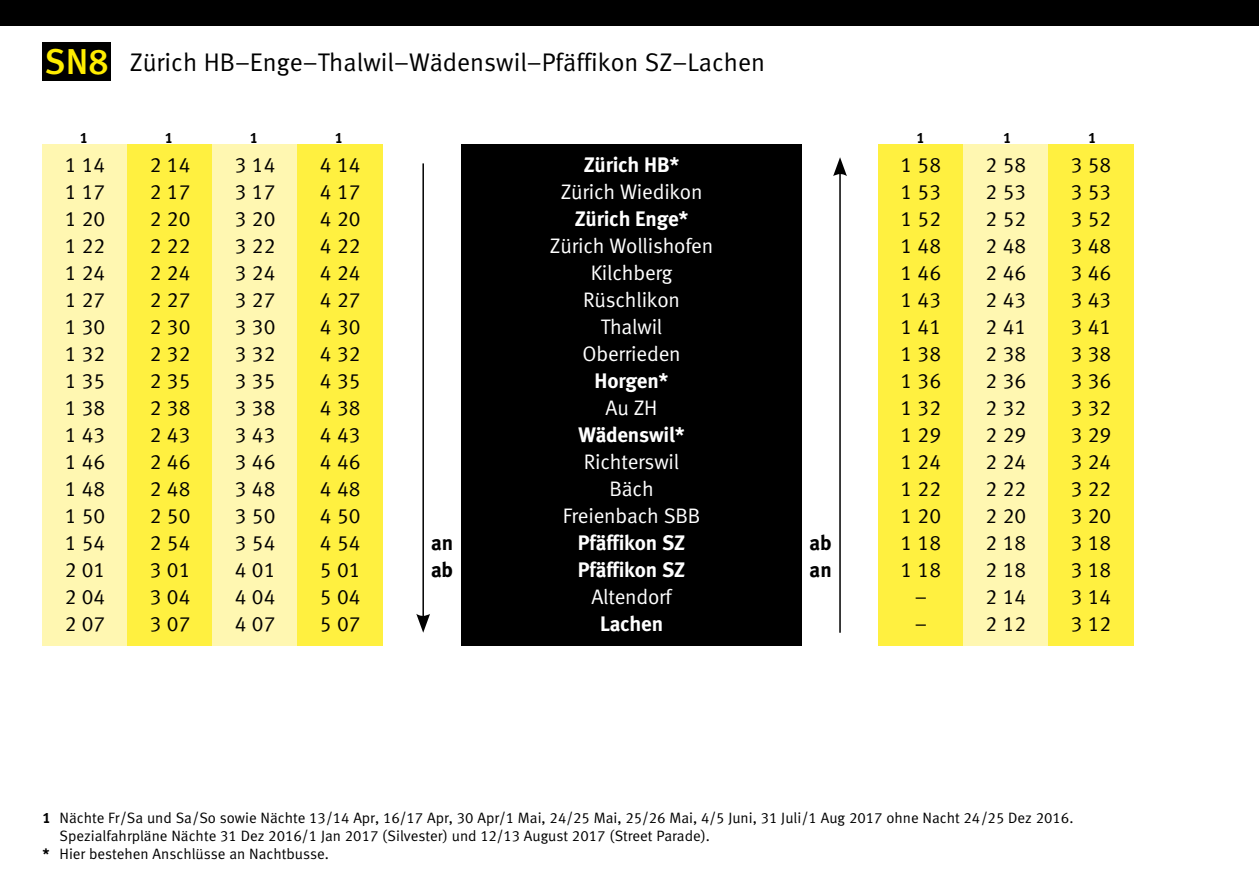
<style>
.page{position:relative;width:1259px;height:893px;background:#fff}
.page>*{position:absolute;margin:0;border:0;box-sizing:border-box;transform-origin:0 0}
.t1{font:36px "Meta Medium LF";color:#ffed00}
.t2{font:25.5px "Meta Normal LF";color:#000}
.t3{font:21px/27px "Meta Normal LF";color:#000;text-align:justify}
.t4{font:21px/27px "Meta Normal LF";letter-spacing:-.01em;color:#fff;text-align:center}
.t5{font:21px/27px "Meta Bold LF";letter-spacing:-.01em;color:#000}
.t6{font:15px "Meta Normal LF";color:#000}
.t7{font:15px "Meta Bold LF";color:#000}
.s1{font-family:"Meta Bold LF"}
</style>
<div class="page">
<div style="left:0;top:0;width:1259px;height:26px;background:#000"></div>
<div style="left:43px;top:145px;width:85px;height:501px;background:#fff7b1"></div>
<div style="left:128px;top:145px;width:85px;height:501px;background:#fff040"></div>
<div style="left:213px;top:145px;width:85px;height:501px;background:#fff7b1"></div>
<div style="left:298px;top:145px;width:85px;height:501px;background:#fff040"></div>
<div style="left:878px;top:145px;width:85px;height:501px;background:#fff040"></div>
<div style="left:963px;top:145px;width:85px;height:501px;background:#fff7b1"></div>
<div style="left:1048px;top:145px;width:85px;height:501px;background:#fff040"></div>
<div style="left:461px;top:145px;width:340px;height:501px;background:#000"></div>
<hr style="left:422px;top:163px;width:2px;height:455px;background:#000">
<svg style="left:416px;top:614px;width:14px;height:19px"></svg>
<hr style="left:839px;top:171px;width:2px;height:462px;background:#000">
<svg style="left:833px;top:157px;width:14px;height:19px"></svg>
<div style="left:43px;top:43px;width:68px;height:38px;background:#000"></div>
<p class="t1" style="left:45px;top:40px;width:65px">SN8</p>
<p class="t2" style="left:130px;top:48px;width:637px">Zürich HB–Enge–Thalwil–Wädenswil–Pfäffikon SZ–Lachen</p>
<p class="t7" style="left:80px;top:129px;width:10px">1</p>
<p class="t7" style="left:165px;top:129px;width:10px">1</p>
<p class="t7" style="left:250px;top:129px;width:10px">1</p>
<p class="t7" style="left:335px;top:129px;width:10px">1</p>
<p class="t7" style="left:916px;top:129px;width:10px">1</p>
<p class="t7" style="left:1003px;top:129px;width:10px">1</p>
<p class="t7" style="left:1088px;top:129px;width:10px">1</p>
<p class="t4" style="left:550px;top:151px;width:165px"><span class="s1">Zürich HB*<br></span>Zürich Wiedikon<br><span class="s1">Zürich Enge*<br></span>Zürich Wollishofen<br>Kilchberg<br>Rüschlikon<br>Thalwil<br>Oberrieden<br><span class="s1">Horgen*<br></span>Au ZH<br><span class="s1">Wädenswil*<br></span>Richterswil<br>Bäch<br>Freienbach SBB<br><span class="s1">Pfäffikon SZ<br>Pfäffikon SZ<br></span>Altendorf<br><span class="s1">Lachen</span></p>
<p class="t3" style="left:65px;top:151px;width:42px">1 14<br>1 17<br>1 20<br>1 22<br>1 24<br>1 27<br>1 30<br>1 32<br>1 35<br>1 38<br>1 43<br>1 46<br>1 48<br>1 50<br>1 54<br>2 01<br>2 04<br>2 07</p>
<p class="t3" style="left:150px;top:151px;width:42px">2 14<br>2 17<br>2 20<br>2 22<br>2 24<br>2 27<br>2 30<br>2 32<br>2 35<br>2 38<br>2 43<br>2 46<br>2 48<br>2 50<br>2 54<br>3 01<br>3 04<br>3 07</p>
<p class="t3" style="left:235px;top:151px;width:42px">3 14<br>3 17<br>3 20<br>3 22<br>3 24<br>3 27<br>3 30<br>3 32<br>3 35<br>3 38<br>3 43<br>3 46<br>3 48<br>3 50<br>3 54<br>4 01<br>4 04<br>4 07</p>
<p class="t3" style="left:320px;top:151px;width:42px">4 14<br>4 17<br>4 20<br>4 22<br>4 24<br>4 27<br>4 30<br>4 32<br>4 35<br>4 38<br>4 43<br>4 46<br>4 48<br>4 50<br>4 54<br>5 01<br>5 04<br>5 07</p>
<p class="t3" style="left:900px;top:151px;width:42px;text-align:center">1 58<br>1 53<br>1 52<br>1 48<br>1 46<br>1 43<br>1 41<br>1 38<br>1 36<br>1 32<br>1 29<br>1 24<br>1 22<br>1 20<br>1 18<br>1 18 –<br>–</p>
<p class="t3" style="left:985px;top:151px;width:42px">2 58<br>2 53<br>2 52<br>2 48<br>2 46<br>2 43<br>2 41<br>2 38<br>2 36<br>2 32<br>2 29<br>2 24<br>2 22<br>2 20<br>2 18<br>2 18<br>2 14<br>2 12</p>
<p class="t3" style="left:1070px;top:151px;width:42px">3 58<br>3 53<br>3 52<br>3 48<br>3 46<br>3 43<br>3 41<br>3 38<br>3 36<br>3 32<br>3 29<br>3 24<br>3 22<br>3 20<br>3 18<br>3 18<br>3 14<br>3 12</p>
<p class="t5" style="left:431px;top:529px;width:24px">an ab</p>
<p class="t5" style="left:809px;top:529px;width:24px">ab an</p>
<p class="t6" style="left:43px;top:809px;width:1032px"><span class="s1">1</span> Nächte Fr/Sa und Sa/So sowie Nächte 13/14 Apr, 16/17 Apr, 30 Apr/1 Mai, 24/25 Mai, 25/26 Mai, 4/5 Juni, 31 Juli/1 Aug 2017 ohne Nacht 24/25 Dez 2016.</p>
<p class="t6" style="left:60px;top:827px;width:652px">Spezialfahrpläne Nächte 31 Dez 2016/1 Jan 2017 (Silvester) und 12/13 August 2017 (Street Parade).</p>
<p class="t6" style="left:43px;top:845px;width:288px"><span class="s1">*</span> Hier bestehen Anschlüsse an Nachtbusse.</p>
</div>
